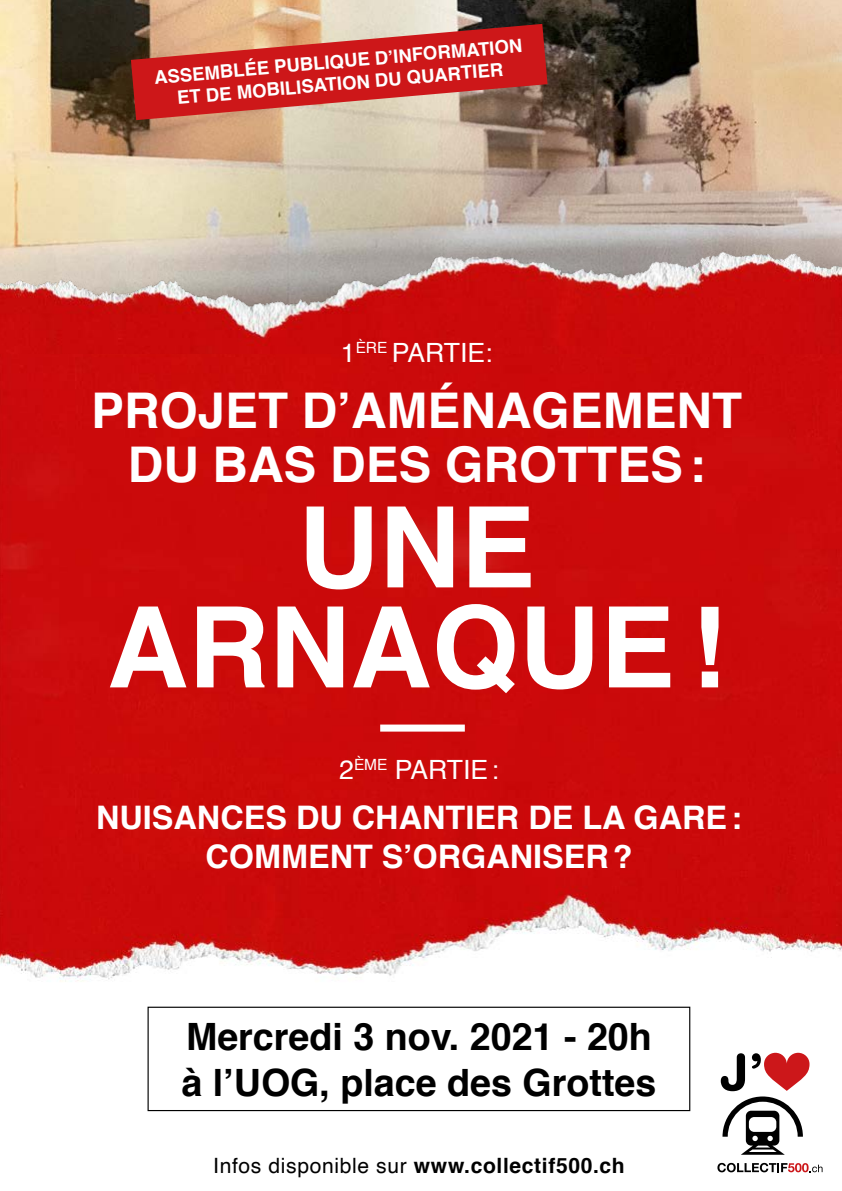
<style>
.page{position:relative;width:842px;height:1191px;background:#fff}
.page>*{position:absolute;margin:0;border:0;box-sizing:border-box;transform-origin:0 0}
.t1{font:700 112.3px/100px "Helvetica";color:#fff;text-align:center}
.t2{font:700 49.2px/54px "Helvetica";color:#fff;text-align:center}
.t3{font:700 37.6px/45.2px "Helvetica";color:#000}
.t4{font:700 32.4px/38.9px "Helvetica";color:#fff;text-align:center}
.t5{font:26.5px "Helvetica";color:#fff}
.t6{font:700 21.1px "Helvetica";letter-spacing:.03em;color:#000}
.t7{font:700 18.5px/22.2px "Helvetica";color:#fff;text-align:center}
.s1{font-weight:400}
</style>
<div class="page">
<img style="left:0;top:0;width:842px;height:234px">
<div style="left:148px;top:1006px;width:542px;height:105px;border:1px solid #000"></div>
<img style="left:0;top:354px;width:842px;height:628px">
<div style="left:380px;top:724px;width:85px;height:7px;background:#fff"></div>
<img style="left:0;top:234px;width:842px;height:120px">
<svg style="left:131px;top:24px;width:416px;height:96px;background:#c74c42"></svg>
<svg style="left:721px;top:1052px;width:88px;height:102px"></svg>
<svg style="left:717px;top:1162px;width:105px;height:10px"></svg>
<p class="t7" style="left:153px;top:67px;width:371px;rotate:-5deg">ASSEMBLÉE PUBLIQUE D’INFORMATION<br>ET DE MOBILISATION DU QUARTIER</p>
<h3 class="t5" style="left:341px;top:332px;width:153px">1<sup>ÈRE</sup> PARTIE:</h3>
<h2 class="t2" style="left:91px;top:384px;width:652px">PROJET D’AMÉNAGEMENT<br>DU BAS DES GROTTES:</h2>
<h1 class="t1" style="left:107px;top:499px;width:621px">UNE<br>ARNAQUE!</h1>
<h3 class="t5" style="left:339px;top:749px;width:161px">2<sup>ÈME</sup> PARTIE:</h3>
<h3 class="t4" style="left:96px;top:798px;width:647px">NUISANCES DU CHANTIER DE LA GARE:<br>COMMENT S’ORGANISER?</h3>
<h3 class="t3" style="left:182px;top:1015px;width:476px">Mercredi 3 nov. 2021 - 20h à l’UOG, place des Grottes</h3>
<p class="t6" style="left:213px;top:1148px;width:413px"><span class="s1">Infos disponible sur</span> www.collectif500.ch</p>
</div>
